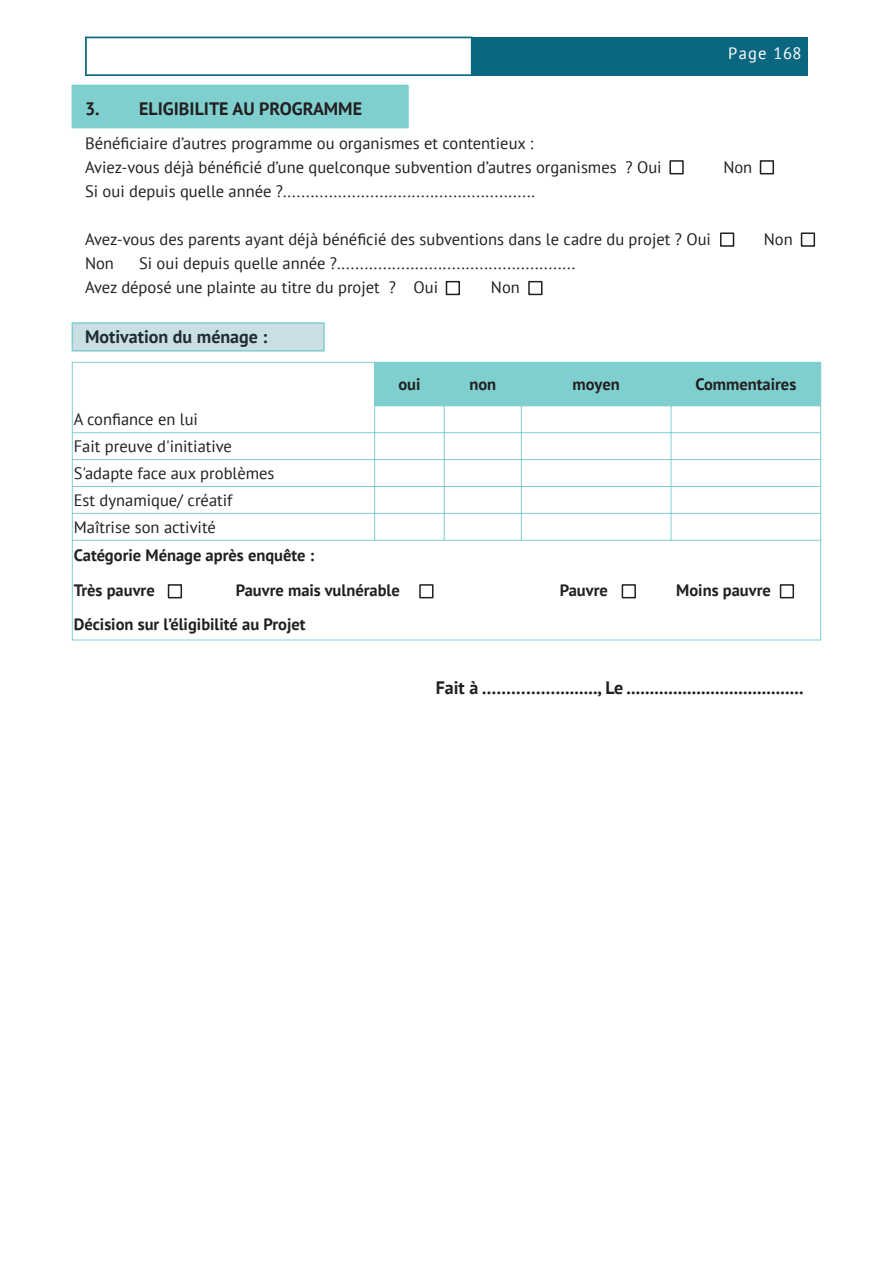
<style>
.page{position:relative;width:893px;height:1263px;background:#fff}
.page>*{position:absolute;margin:0;border:0;box-sizing:border-box;transform-origin:0 0}
.t1{font:700 18px "PT Sans";color:#231f20}
.t2{font:16.5px/26.8px "PT Sans";color:#231f20}
.t3{font:700 16.5px/34.5px "PT Sans";color:#231f20}
.t4{font:16.5px "PT Sans";letter-spacing:.075em;color:#fff}
</style>
<div class="page">
<div style="left:72px;top:85px;width:337px;height:43px;background:#80cfcf"></div>
<svg style="left:85px;top:37px;width:388px;height:39px"></svg>
<div style="left:473px;top:37px;width:335px;height:38px;background:#0b6780"></div>
<div style="left:669px;top:160px;width:15px;height:14px;border:2px solid #231f20"></div>
<div style="left:528px;top:281px;width:14px;height:14px;border:2px solid #231f20"></div>
<div style="left:446px;top:281px;width:14px;height:14px;border:2px solid #231f20"></div>
<div style="left:168px;top:584px;width:14px;height:14px;border:2px solid #231f20"></div>
<div style="left:419px;top:584px;width:14px;height:14px;border:2px solid #231f20"></div>
<div style="left:622px;top:584px;width:14px;height:14px;border:2px solid #231f20"></div>
<div style="left:780px;top:584px;width:14px;height:14px;border:2px solid #231f20"></div>
<div style="left:760px;top:160px;width:14px;height:14px;border:2px solid #231f20"></div>
<div style="left:720px;top:232px;width:14px;height:15px;border:2px solid #231f20"></div>
<div style="left:801px;top:232px;width:14px;height:15px;border:2px solid #231f20"></div>
<div style="left:375px;top:362px;width:446px;height:44px;background:#80cfcf"></div>
<hr style="left:72px;top:362px;width:1px;height:278px;background:#80cfcf">
<hr style="left:820px;top:362px;width:1px;height:278px;background:#80cfcf">
<hr style="left:444px;top:362px;width:1px;height:178px;background:#80cfcf">
<hr style="left:521px;top:362px;width:1px;height:178px;background:#80cfcf">
<hr style="left:671px;top:362px;width:1px;height:178px;background:#80cfcf">
<hr style="left:374px;top:405px;width:1px;height:135px;background:#80cfcf">
<hr style="left:72px;top:362px;width:749px;height:1px;background:#80cfcf">
<hr style="left:72px;top:432px;width:749px;height:1px;background:#80cfcf">
<hr style="left:72px;top:459px;width:749px;height:1px;background:#80cfcf">
<hr style="left:72px;top:486px;width:749px;height:1px;background:#80cfcf">
<hr style="left:72px;top:513px;width:749px;height:1px;background:#80cfcf">
<hr style="left:72px;top:540px;width:749px;height:1px;background:#80cfcf">
<hr style="left:72px;top:640px;width:749px;height:1px;background:#80cfcf">
<div style="left:72px;top:322px;width:253px;height:30px;background:#cbdee4;border:2px solid #80cfcf"></div>
<p class="t1" style="left:85px;top:101px;width:279px">3. ELIGIBILITE AU PROGRAMME</p>
<p class="t2" style="left:85px;top:133px;width:578px;line-height:24px">Bénéficiaire d’autres programme ou organismes et contentieux :<br>Aviez-vous déjà bénéficié d’une quelconque subvention d’autres organismes ? Oui</p>
<p class="t4" style="left:728px;top:46px;width:75px">Page 168</p>
<p class="t2" style="left:723px;top:155px;width:30px">Non</p>
<p class="t2" style="left:85px;top:179px;width:452px">Si oui depuis quelle année ?.......................................................</p>
<p class="t2" style="left:85px;top:227px;width:627px">Avez-vous des parents ayant déjà bénéficié des subventions dans le cadre du projet ? Oui</p>
<p class="t2" style="left:764px;top:227px;width:30px">Non</p>
<p class="t2" style="left:85px;top:251px;width:30px">Non</p>
<p class="t2" style="left:85px;top:253px;width:492px;line-height:24px;text-indent:54px">Si oui depuis quelle année ?....................................................<br>Avez déposé une plainte au titre du projet ? Oui</p>
<p class="t2" style="left:491px;top:275px;width:30px">Non</p>
<p class="t1" style="left:85px;top:329px;width:184px">Motivation du ménage :</p>
<p class="t3" style="left:398px;top:368px;width:24px">oui</p>
<p class="t3" style="left:469px;top:368px;width:28px">non</p>
<p class="t3" style="left:573px;top:368px;width:49px">moyen</p>
<p class="t3" style="left:695px;top:368px;width:102px">Commentaires</p>
<p class="t2" style="left:74px;top:407px;width:202px">A confiance en lui<br>Fait preuve d'initiative<br>S'adapte face aux problèmes<br>Est dynamique/ créatif<br>Maîtrise son activité</p>
<p class="t3" style="left:74px;top:540px;width:242px">Catégorie Ménage après enquête :<br>Très pauvre</p>
<p class="t3" style="left:236px;top:574px;width:165px">Pauvre mais vulnérable</p>
<p class="t3" style="left:560px;top:574px;width:50px">Pauvre</p>
<p class="t3" style="left:676px;top:574px;width:96px">Moins pauvre</p>
<p class="t3" style="left:74px;top:609px;width:233px">Décision sur l’éligibilité au Projet</p>
<p class="t1" style="left:436px;top:680px;width:369px">Fait à ……………........., Le ......................................</p>
</div>
